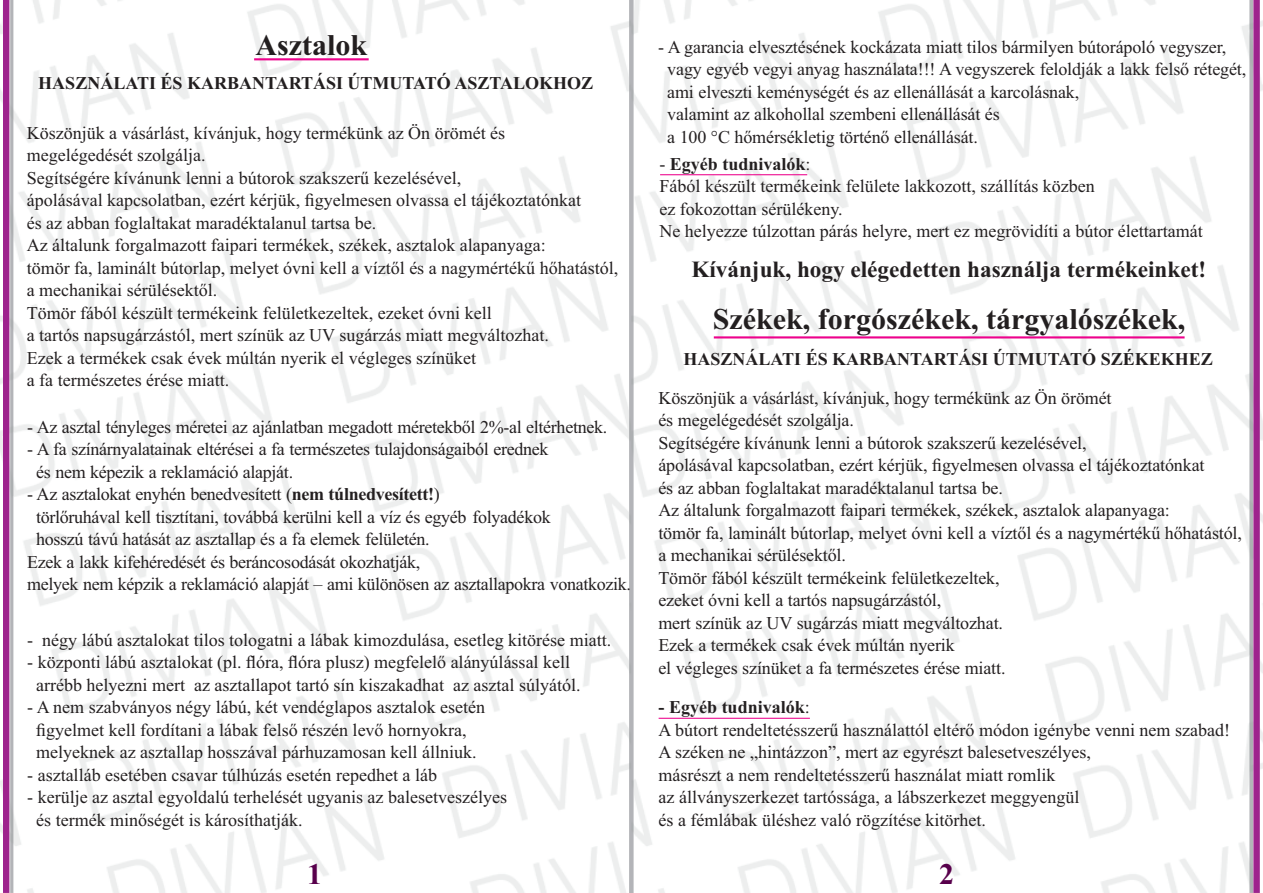
<style>
.page{position:relative;width:1263px;height:893px;background:#fff}
.page>*{position:absolute;margin:0;border:0;box-sizing:border-box;transform-origin:0 0}
.t1{font:700 30px "Times New Roman";color:#231f20}
.t2{font:700 30px "Times New Roman";color:#58004c}
.t3{font:700 23.25px "Times New Roman";color:#231f20}
.t4{font:18px/22.5px "Times New Roman";color:#231f20}
.t5{font:18px/22.5px "Times New Roman";letter-spacing:-.02em;color:#231f20}
.t6{font:700 18px "Times New Roman";color:#231f20}
.s1{font-weight:700}
</style>
<div class="page">
<img style="left:0;top:0;width:1263px;height:893px">
<img style="left:1249px;top:0;width:10px;height:893px">
<img style="left:4px;top:0;width:10px;height:893px">
<hr style="left:660px;top:174px;width:147px;height:1px;background:#ed028c">
<hr style="left:630px;top:0;width:3px;height:893px;background:#b3b4b8">
<hr style="left:714px;top:336px;width:470px;height:2px;background:#ed028c">
<hr style="left:254px;top:58px;width:115px;height:2px;background:#ed028c">
<hr style="left:659px;top:718px;width:151px;height:1px;background:#ed028c">
<h1 class="t1" style="left:256px;top:35px;width:113px">Asztalok</h1>
<p class="t6" style="left:38px;top:76px;width:556px">HASZNÁLATI ÉS KARBANTARTÁSI ÚTMUTATÓ ASZTALOKHOZ</p>
<p class="t4" style="left:27px;top:123px;width:593px">Köszönjük a vásárlást, kívánjuk, hogy termékünk az Ön örömét és<br>megelégedését szolgálja.<br>Segítségére kívánunk lenni a bútorok szakszerű kezelésével,<br>ápolásával kapcsolatban, ezért kérjük, figyelmesen olvassa el tájékoztatónkat<br>és az abban foglaltakat maradéktalanul tartsa be.<br>Az általunk forgalmazott faipari termékek, székek, asztalok alapanyaga:<br>tömör fa, laminált bútorlap, melyet óvni kell a víztől és a nagymértékű hőhatástól, a mechanikai sérülésektől.<br>Tömör fából készült termékeink felületkezeltek, ezeket óvni kell<br>a tartós napsugárzástól, mert színük az UV sugárzás miatt megváltozhat.<br>Ezek a termékek csak évek múltán nyerik el végleges színüket<br>a fa természetes érése miatt.</p>
<p class="t5" style="left:27px;top:417px;width:581px">- Az asztal tényleges méretei az ajánlatban megadott méretekből 2%-al eltérhetnek.</p>
<p class="t5" style="left:36px;top:439px;width:514px;text-indent:-9px">- A fa színárnyalatainak eltérései a fa természetes tulajdonságaiból erednek és nem képezik a reklamáció alapját.</p>
<p class="t5" style="left:27px;top:484px;width:414px">- Az asztalokat enyhén benedvesített (<span class="s1">nem túlnedvesített!</span>)</p>
<p class="t5" style="left:36px;top:507px;width:516px">törlőruhával kell tisztítani, továbbá kerülni kell a víz és egyéb folyadékok</p>
<p class="t5" style="left:36px;top:529px;width:395px">hosszú távú hatását az asztallap és a fa elemek felületén.</p>
<p class="t5" style="left:27px;top:552px;width:395px">Ezek a lakk kifehéredését és beráncosodását okozhatják,</p>
<p class="t5" style="left:27px;top:574px;width:605px">melyek nem képzik a reklamáció alapját – ami különösen az asztallapokra vonatkozik.</p>
<p class="t4" style="left:27px;top:630px;width:585px">- négy lábú asztalokat tilos tologatni a lábak kimozdulása, esetleg kitörése miatt.</p>
<p class="t4" style="left:27px;top:652px;width:555px;text-align:center">- központi lábú asztalokat (pl. flóra, flóra plusz) megfelelő alányúlással kell arrébb helyezni mert az asztallapot tartó sín kiszakadhat az asztal súlyától.</p>
<p class="t4" style="left:27px;top:697px;width:459px;text-align:center">- A nem szabványos négy lábú, két vendéglapos asztalok esetén figyelmet kell fordítani a lábak felső részén levő hornyokra, melyeknek az asztallap hosszával párhuzamosan kell állniuk.</p>
<p class="t4" style="left:27px;top:765px;width:411px">- asztalláb esetében csavar túlhúzás esetén repedhet a láb</p>
<p class="t4" style="left:36px;top:787px;width:472px;text-indent:-9px">- kerülje az asztal egyoldalú terhelését ugyanis az balesetveszélyes és termék minőségét is károsíthatják.</p>
<p class="t4" style="left:667px;top:37px;width:580px;text-indent:-9px">- A garancia elvesztésének kockázata miatt tilos bármilyen bútorápoló vegyszer, vagy egyéb vegyi anyag használata!!! A vegyszerek feloldják a lakk felső rétegét, ami elveszti keménységét és az ellenállását a karcolásnak,<br>valamint az alkohollal szembeni ellenállását és<br>a 100 °C hőmérsékletig történő ellenállását.</p>
<p class="t4" style="left:659px;top:154px;width:545px">- <span class="s1">Egyéb tudnivalók</span>:<br>Fából készült termékeink felülete lakkozott, szállítás közben<br>ez fokozottan sérülékeny.<br>Ne helyezze túlzottan párás helyre, mert ez megrövidíti a bútor élettartamát</p>
<p class="t3" style="left:691px;top:262px;width:516px">Kívánjuk, hogy elégedetten használja termékeinket!</p>
<h1 class="t1" style="left:713px;top:309px;width:474px">Székek, forgószékek, tárgyalószékek,</h1>
<p class="t6" style="left:683px;top:352px;width:531px">HASZNÁLATI ÉS KARBANTARTÁSI ÚTMUTATÓ SZÉKEKHEZ</p>
<p class="t4" style="left:658px;top:388px;width:585px">Köszönjük a vásárlást, kívánjuk, hogy termékünk az Ön örömét<br>és megelégedését szolgálja.<br>Segítségére kívánunk lenni a bútorok szakszerű kezelésével,<br>ápolásával kapcsolatban, ezért kérjük, figyelmesen olvassa el tájékoztatónkat<br>és az abban foglaltakat maradéktalanul tartsa be.<br>Az általunk forgalmazott faipari termékek, székek, asztalok alapanyaga:<br>tömör fa, laminált bútorlap, melyet óvni kell a víztől és a nagymértékű hőhatástól, a mechanikai sérülésektől.<br>Tömör fából készült termékeink felületkezeltek,<br>ezeket óvni kell a tartós napsugárzástól,<br>mert színük az UV sugárzás miatt megváltozhat.<br>Ezek a termékek csak évek múltán nyerik<br>el végleges színüket a fa természetes érése miatt.</p>
<p class="t4" style="left:659px;top:698px;width:573px"><span class="s1">- Egyéb tudnivalók</span>:<br>A bútort rendeltetésszerű használattól eltérő módon igénybe venni nem szabad!<br>A széken ne „hintázzon”, mert az egyrészt balesetveszélyes,<br>másrészt a nem rendeltetésszerű használat miatt romlik<br>az állványszerkezet tartóssága, a lábszerkezet meggyengül<br>és a fémlábak üléshez való rögzítése kitörhet.</p>
<h1 class="t2" style="left:307px;top:864px;width:16px">1</h1>
<h1 class="t2" style="left:939px;top:864px;width:16px">2</h1>
</div>
